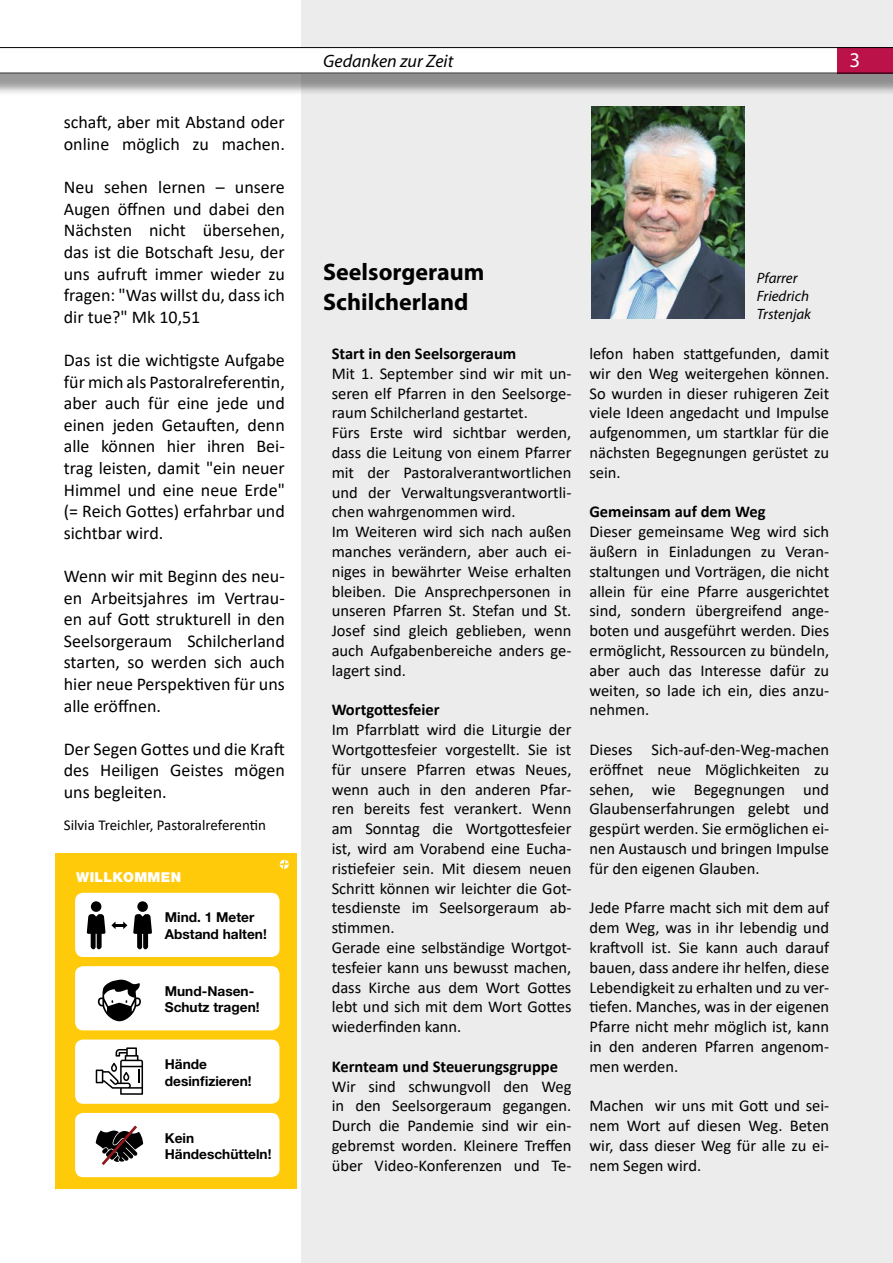
<style>
.page{position:relative;width:893px;height:1263px;background:#fff}
.page>*{position:absolute;margin:0;border:0;box-sizing:border-box;transform-origin:0 0}
.t1{font:700 24px/30px "Myriad Pro";color:#000}
.t2{font:21px "Myriad Pro";color:#fff}
.t3{font:18px/21.6px "Calibri";color:#000;text-align:justify}
.t4{font:italic 18px "Myriad";color:#000}
.t5{font:16.5px/19.8px "Calibri";color:#000;text-align:justify}
.t6{font:700 16.5px "Calibri";color:#000}
.t7{font:15px "Calibri";color:#000}
.t8{font:italic 15px/18px "Myriad Pro";color:#000}
.t9{font:700 13.65px/16.4px "Helvetica Neue LT";color:#000}
.t10{font:900 13.65px "Helvetica Neue LT";letter-spacing:.02em;color:#fff}
</style>
<div class="page">
<div style="left:302px;top:0;width:591px;height:1263px;background:#ececed"></div>
<div style="left:0;top:56px;width:893px;height:41px;background:#000;opacity:.4"></div>
<svg style="left:0;top:47px;width:838px;height:26px"></svg>
<div style="left:838px;top:47px;width:55px;height:26px;background:#bb124a"></div>
<img style="left:591px;top:106px;width:153px;height:213px">
<div style="left:55px;top:853px;width:242px;height:336px;background:#feca09"></div>
<div style="left:75px;top:893px;width:205px;height:64px;background:#fff;border-radius:8px"></div>
<div style="left:75px;top:966px;width:205px;height:64px;background:#fff;border-radius:8px"></div>
<div style="left:75px;top:1039px;width:205px;height:65px;background:#fff;border-radius:8px"></div>
<div style="left:75px;top:1113px;width:205px;height:64px;background:#fff;border-radius:8px"></div>
<svg style="left:280px;top:860px;width:9px;height:9px"></svg>
<svg style="left:111px;top:921px;width:16px;height:8px"></svg>
<div style="left:91px;top:901px;width:10px;height:11px;background:#000;border-radius:50%"></div>
<svg style="left:87px;top:914px;width:18px;height:35px"></svg>
<div style="left:137px;top:901px;width:11px;height:11px;background:#000;border-radius:50%"></div>
<svg style="left:133px;top:914px;width:19px;height:35px"></svg>
<svg style="left:98px;top:980px;width:43px;height:41px"></svg>
<svg style="left:96px;top:1047px;width:47px;height:48px"></svg>
<svg style="left:96px;top:1125px;width:47px;height:40px"></svg>
<p class="t3" style="left:64px;top:111px;width:223px">schaft, aber mit Abstand oder online möglich zu machen.</p>
<p class="t3" style="left:64px;top:176px;width:223px">Neu sehen lernen – unsere Augen öffnen und dabei den Nächsten nicht übersehen, das ist die Botschaft Jesu, der uns aufruft immer wieder zu fragen: "Was willst du, dass ich dir tue?" Mk 10,51</p>
<p class="t3" style="left:64px;top:349px;width:223px">Das ist die wichtigste Aufgabe für mich als Pastoralreferentin, aber auch für eine jede und einen jeden Getauften, denn alle können hier ihren Bei&shy;trag leisten, damit "ein neuer Himmel und eine neue Erde" (= Reich Gottes) erfahrbar und sichtbar wird.</p>
<p class="t3" style="left:64px;top:565px;width:223px">Wenn wir mit Beginn des neu&shy;en Arbeitsjahres im Vertrau&shy;en auf Gott strukturell in den Seelsorgeraum Schilcherland starten, so werden sich auch hier neue Perspektiven für uns alle eröffnen.</p>
<p class="t3" style="left:64px;top:737px;width:223px">Der Segen Gottes und die Kraft des Heiligen Geistes mögen uns begleiten.</p>
<p class="t7" style="left:64px;top:815px;width:204px">Silvia Treichler, Pastoralreferentin</p>
<p class="t10" style="left:76px;top:869px;width:106px">WILLKOMMEN</p>
<p class="t9" style="left:165px;top:909px;width:104px">Mind. 1 Meter<br>Abstand halten!</p>
<p class="t9" style="left:165px;top:982px;width:96px">Mund-Nasen-<br>Schutz tragen!</p>
<p class="t9" style="left:165px;top:1056px;width:88px">Hände desinfizieren!</p>
<p class="t9" style="left:165px;top:1129px;width:108px">Kein<br>Händeschütteln!</p>
<p class="t4" style="left:323px;top:52px;width:132px">Gedanken zur Zeit</p>
<p class="t2" style="left:850px;top:47px;width:12px">3</p>
<h1 class="t1" style="left:323px;top:256px;width:163px">Seelsorgeraum<br>Schilcherland</h1>
<p class="t8" style="left:757px;top:269px;width:56px">Pfarrer<br>Friedrich<br>Trstenjak</p>
<p class="t6" style="left:332px;top:342px;width:186px">Start in den Seelsorgeraum</p>
<p class="t5" style="left:332px;top:363px;width:241px;text-align:left">Mit 1. September sind wir mit un&shy;seren elf Pfarren in den Seelsorge&shy;raum Schilcherland gestartet.<br>Fürs Erste wird sichtbar werden, dass die Leitung von einem Pfarrer mit der Pastoralverantwortlichen und der Verwaltungsverantwortli&shy;chen wahrgenommen wird.<br>Im Weiteren wird sich nach außen manches verändern, aber auch ei&shy;niges in bewährter Weise erhalten bleiben. Die Ansprechpersonen in unseren Pfarren St. Stefan und St.<br>Josef sind gleich geblieben, wenn auch Aufgabenbereiche anders ge&shy;lagert sind.</p>
<p class="t6" style="left:332px;top:698px;width:110px">Wortgottesfeier</p>
<p class="t5" style="left:332px;top:719px;width:241px;text-align:left">Im Pfarrblatt wird die Liturgie der<br>Wortgottesfeier vorgestellt. Sie ist für unsere Pfarren etwas Neues, wenn auch in den anderen Pfar&shy;ren bereits fest verankert. Wenn am Sonntag die Wortgottesfeier ist, wird am Vorabend eine Eucha&shy;ristiefeier sein. Mit diesem neuen<br>Schritt können wir leichter die Got&shy;tesdienste im Seelsorgeraum ab&shy;stimmen.<br>Gerade eine selbständige Wortgot&shy;tesfeier kann uns bewusst machen, dass Kirche aus dem Wort Gottes lebt und sich mit dem Wort Gottes wiederfinden kann.</p>
<p class="t6" style="left:332px;top:1055px;width:228px">Kernteam und Steuerungsgruppe</p>
<p class="t5" style="left:332px;top:1076px;width:241px">Wir sind schwungvoll den Weg in den Seelsorgeraum gegangen.<br>Durch die Pandemie sind wir ein&shy;gebremst worden. Kleinere Treffen über Video-Konferenzen und Te-</p>
<p class="t5" style="left:589px;top:343px;width:241px">lefon haben stattgefunden, damit wir den Weg weitergehen können.<br>So wurden in dieser ruhigeren Zeit viele Ideen angedacht und Impulse aufgenommen, um startklar für die nächsten Begegnungen gerüstet zu sein.</p>
<p class="t6" style="left:589px;top:500px;width:178px">Gemeinsam auf dem Weg</p>
<p class="t5" style="left:589px;top:521px;width:241px">Dieser gemeinsame Weg wird sich äußern in Einladungen zu Veran&shy;staltungen und Vorträgen, die nicht allein für eine Pfarre ausgerichtet sind, sondern übergreifend ange&shy;boten und ausgeführt werden. Dies ermöglicht, Ressourcen zu bündeln, aber auch das Interesse dafür zu weiten, so lade ich ein, dies anzu&shy;nehmen.</p>
<p class="t5" style="left:589px;top:739px;width:241px">Dieses Sich-auf-den-Weg-machen eröffnet neue Möglichkeiten zu sehen, wie Begegnungen und Glaubenserfahrungen gelebt und gespürt werden. Sie ermöglichen ei&shy;nen Austausch und bringen Impulse für den eigenen Glauben.</p>
<p class="t5" style="left:589px;top:898px;width:241px">Jede Pfarre macht sich mit dem auf dem Weg, was in ihr lebendig und kraftvoll ist. Sie kann auch darauf bauen, dass andere ihr helfen, diese Lebendigkeit zu erhalten und zu ver&shy;tiefen. Manches, was in der eigenen Pfarre nicht mehr möglich ist, kann in den anderen Pfarren angenom&shy;men werden.</p>
<p class="t5" style="left:589px;top:1096px;width:241px">Machen wir uns mit Gott und sei&shy;nem Wort auf diesen Weg. Beten wir, dass dieser Weg für alle zu ei&shy;nem Segen wird.</p>
</div>
